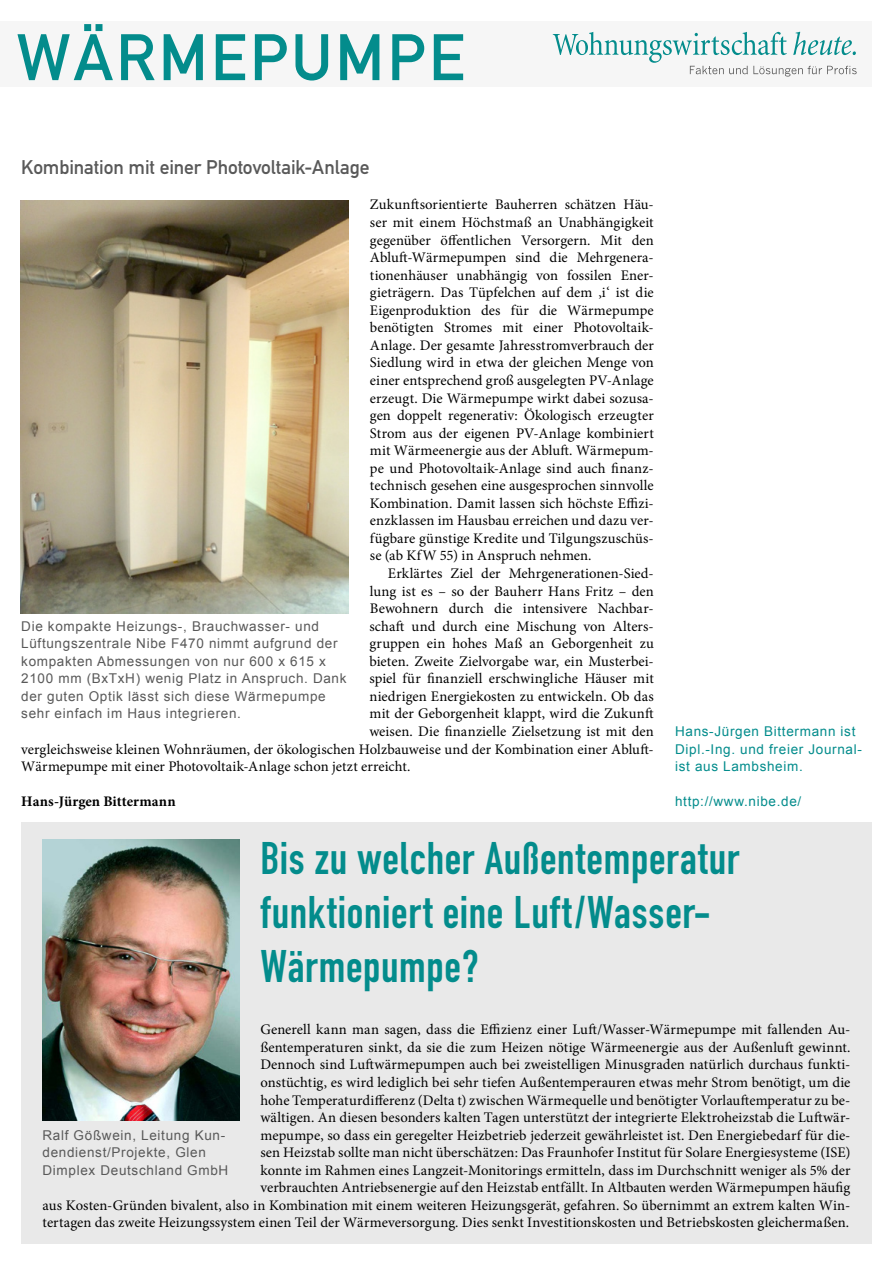
<style>
.page{position:relative;width:893px;height:1263px;background:#fff}
.page>*{position:absolute;margin:0;border:0;box-sizing:border-box;transform-origin:0 0}
.t1{font:64.5px "DIN Mittelschrift";letter-spacing:.05em;color:#038c8c}
.Überschrift_Groß{font:45px/54px "DIN Engschrift";letter-spacing:.015em;color:#038c8c}
.Überschrift_Grau{font:19.5px "DIN Mittelschrift";letter-spacing:-.005em;color:#595959}
.Fließtext_erste_Zeil{font:14.7px/17.5px "Minion Pro";letter-spacing:.005em;color:#000;text-align:justify}
.Fliesstext{font:14.7px "Minion Pro";letter-spacing:.005em;color:#000}
.AUTOR{font:700 14.7px "Minion Pro";letter-spacing:.005em;color:#000}
.Bildunterschrift{font:13.5px/17.5px "Arial";letter-spacing:.05em;color:#595959}
.Info{font:13.5px/17.5px "Arial";letter-spacing:.05em;color:#038c8c}
</style>
<div class="page">
<div style="left:0;top:21px;width:872px;height:66px;background:#f6f6f6"></div>
<svg style="left:553px;top:32px;width:304px;height:45px"></svg>
<img style="left:21px;top:200px;width:328px;height:413px">
<div style="left:21px;top:822px;width:851px;height:422px;background:#e9e9e9"></div>
<img style="left:43px;top:840px;width:196px;height:281px">
<h1 class="t1" style="left:17px;top:20px;width:450px">WÄRMEPUMPE</h1>
<p class="Überschrift_Grau" style="left:21px;top:156px;width:350px">Kombination mit einer Photovoltaik-Anlage</p>
<p class="Fließtext_erste_Zeil" style="left:370px;top:196px;width:285px">Zukunftsorientierte Bauherren schätzen Häu&shy;ser mit einem Höchstmaß an Unabhängigkeit gegenüber öffentlichen Versorgern. Mit den Abluft-Wärmepumpen sind die Mehrgenera&shy;tionenhäuser unabhängig von fossilen Ener&shy;gieträgern. Das Tüpfelchen auf dem ‚i‘ ist die Eigenproduktion des für die Wärmepumpe benötigten Stromes mit einer Photovoltaik-Anlage. Der gesamte Jahresstromverbrauch der Siedlung wird in etwa der gleichen Menge von einer entsprechend groß ausgelegten PV-Anlage erzeugt. Die Wärmepumpe wirkt dabei sozusa&shy;gen doppelt regenerativ: Ökologisch erzeugter Strom aus der eigenen PV-Anlage kombiniert mit Wärmeenergie aus der Abluft. Wärmepum&shy;pe und Photovoltaik-Anlage sind auch finanz&shy;technisch gesehen eine ausgesprochen sinnvolle Kombination. Damit lassen sich höchste Effizi&shy;enzklassen im Hausbau erreichen und dazu ver&shy;fügbare günstige Kredite und Tilgungszuschüs&shy;se (ab KfW 55) in Anspruch nehmen.</p>
<p class="Fliesstext" style="left:388px;top:563px;width:267px">Erklärtes Ziel der Mehrgenerationen-Sied-</p>
<p class="Fliesstext" style="left:370px;top:581px;width:285px">lung ist es – so der Bauherr Hans Fritz – den</p>
<p class="Fliesstext" style="left:370px;top:599px;width:285px">Bewohnern durch die intensivere Nachbar-</p>
<p class="Fliesstext" style="left:369px;top:616px;width:286px">schaft und durch eine Mischung von Alters-</p>
<p class="Fliesstext" style="left:369px;top:634px;width:286px">gruppen ein hohes Maß an Geborgenheit zu</p>
<p class="Fliesstext" style="left:369px;top:651px;width:286px">bieten. Zweite Zielvorgabe war, ein Musterbei-</p>
<p class="Fliesstext" style="left:369px;top:669px;width:286px">spiel für finanziell erschwingliche Häuser mit</p>
<p class="Fliesstext" style="left:369px;top:686px;width:286px">niedrigen Energiekosten zu entwickeln. Ob das</p>
<p class="Fliesstext" style="left:369px;top:704px;width:286px">mit der Geborgenheit klappt, wird die Zukunft</p>
<p class="Fliesstext" style="left:369px;top:721px;width:286px">weisen. Die finanzielle Zielsetzung ist mit den</p>
<p class="Fliesstext" style="left:21px;top:739px;width:634px">vergleichsweise kleinen Wohnräumen, der ökologischen Holzbauweise und der Kombination einer Abluft-</p>
<p class="Fliesstext" style="left:21px;top:756px;width:391px">Wärmepumpe mit einer Photovoltaik-Anlage schon jetzt erreicht.</p>
<p class="AUTOR" style="left:21px;top:791px;width:156px">Hans-Jürgen Bittermann</p>
<p class="Bildunterschrift" style="left:21px;top:617px;width:327px">Die kompakte Heizungs-, Brauchwasser- und Lüftungszentrale Nibe F470 nimmt aufgrund der kompakten Abmessungen von nur 600 x 615 x 2100 mm (BxTxH) wenig Platz in Anspruch. Dank der guten Optik lässt sich diese Wärmepumpe sehr einfach im Haus integrieren.</p>
<p class="Info" style="left:675px;top:723px;width:188px">Hans-Jürgen Bittermann ist<br>Dipl.-Ing. und freier Journal&shy;ist aus Lambsheim.</p>
<p class="Info" style="left:675px;top:793px;width:128px">http://www.nibe.de/</p>
<p class="Überschrift_Groß" style="left:260px;top:831px;width:480px">Bis zu welcher Außentemperatur funktioniert eine Luft/Wasser-<br>Wärmepumpe?</p>
<p class="Fließtext_erste_Zeil" style="left:43px;top:1021px;width:809px;text-align:right">Generell kann man sagen, dass die Effizienz einer Luft/Wasser-Wärmepumpe mit fallenden Au-<br>ßentemperaturen sinkt, da sie die zum Heizen nötige Wärmeenergie aus der Außenluft gewinnt.<br>Dennoch sind Luftwärmepumpen auch bei zweistelligen Minusgraden natürlich durchaus funkti-<br>onstüchtig, es wird lediglich bei sehr tiefen Außentemperauren etwas mehr Strom benötigt, um die<br>hohe Temperaturdifferenz (Delta t) zwischen Wärmequelle und benötigter Vorlauftemperatur zu be-<br>wältigen. An diesen besonders kalten Tagen unterstützt der integrierte Elektroheizstab die Luftwär-<br>mepumpe, so dass ein geregelter Heizbetrieb jederzeit gewährleistet ist. Den Energiebedarf für die-<br>sen Heizstab sollte man nicht überschätzen: Das Fraunhofer Institut für Solare Energiesysteme (ISE)<br>konnte im Rahmen eines Langzeit-Monitorings ermitteln, dass im Durchschnitt weniger als 5% der<br>verbrauchten Antriebsenergie auf den Heizstab entfällt. In Altbauten werden Wärmepumpen häufig<br>aus Kosten-Gründen bivalent, also in Kombination mit einem weiteren Heizungsgerät, gefahren. So übernimmt an extrem kalten Win&shy;tertagen das zweite Heizungssystem einen Teil der Wärmeversorgung. Dies senkt Investitionskosten und Betriebskosten gleichermaßen.</p>
<p class="Bildunterschrift" style="left:43px;top:1126px;width:187px">Ralf Gößwein, Leitung Kun&shy;dendienst/Projekte, Glen<br>Dimplex Deutschland GmbH</p>
</div>
